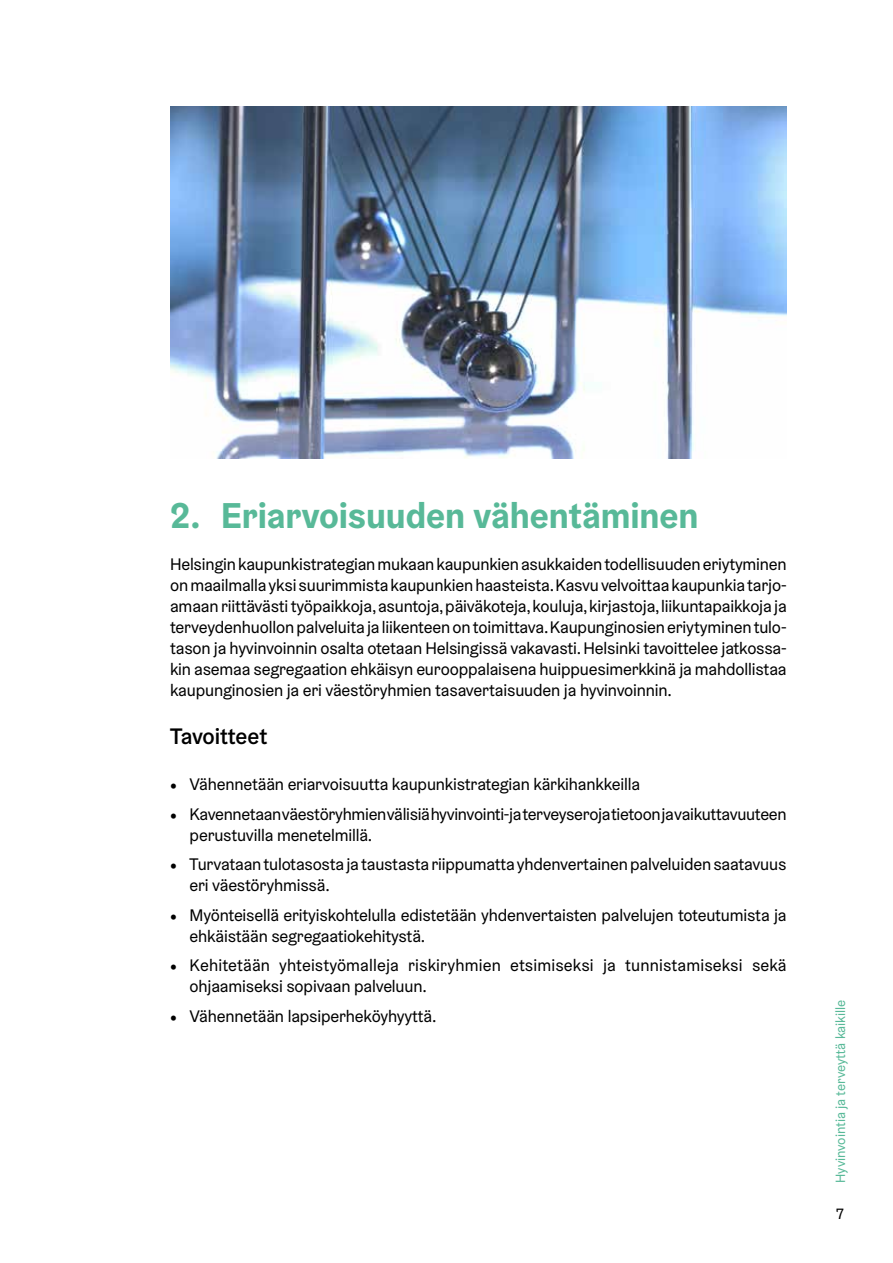
<style>
.page{position:relative;width:893px;height:1263px;background:#fff}
.page>*{position:absolute;margin:0;border:0;box-sizing:border-box;transform-origin:0 0}
.C_1__tason_otsikko{font:700 36px "Helsinki Grotesk";letter-spacing:-.005em;color:#58b998}
.C_2__tason_otsikko{font:500 22.5px "Helsinki Grotesk";letter-spacing:-.005em;color:#000}
.C_Leipäteksti{font:16.8px/21px "Helsinki Grotesk";letter-spacing:-.01em;color:#000}
.C_Leipäteksti-2{font:16.8px/21px "Helsinki Grotesk";letter-spacing:.01em;color:#000}
.t1{font:15px "Helsinki Grotesk";color:#000}
.t2{font:13.5px "Helsinki Grotesk";color:#58b998}
.s1{font-family:"Utopia Std"}
</style>
<div class="page">
<img style="left:170px;top:106px;width:617px;height:352px">
<p class="C_1__tason_otsikko" style="left:170px;top:492px;width:530px">2. Eriarvoisuuden vähentäminen</p>
<p class="C_Leipäteksti" style="left:170px;top:553px;width:618px;text-align:justify">Helsingin kaupunkistrategian mukaan kaupunkien asukkaiden todellisuuden eriytyminen on maailmalla yksi suurimmista kaupunkien haasteista. Kasvu velvoittaa kaupunkia tarjo&shy;amaan riittävästi työpaikkoja, asuntoja, päiväkoteja, kouluja, kirjastoja, liikuntapaikkoja ja terveydenhuollon palveluita ja liikenteen on toimittava. Kaupunginosien eriytyminen tulo&shy;tason ja hyvinvoinnin osalta otetaan Helsingissä vakavasti. Helsinki tavoittelee jatkossa&shy;kin asemaa segregaation ehkäisyn eurooppalaisena huippuesimerkkinä ja mahdollistaa kaupunginosien ja eri väestöryhmien tasavertaisuuden ja hyvinvoinnin.</p>
<p class="C_2__tason_otsikko" style="left:170px;top:722px;width:99px">Tavoitteet</p>
<p class="C_Leipäteksti" style="left:170px;top:774px;width:472px"><span class="s1">•</span> Vähennetään eriarvoisuutta kaupunkistrategian kärkihankkeilla</p>
<p class="C_Leipäteksti" style="left:190px;top:803px;width:598px;text-indent:-20px"><span class="s1">•</span> Kavennetaan väestöryhmien välisiä hyvinvointi- ja terveyseroja tietoon ja vaikuttavuuteen perustuvilla menetelmillä.</p>
<p class="C_Leipäteksti" style="left:190px;top:854px;width:598px;text-indent:-20px"><span class="s1">•</span> Turvataan tulotasosta ja taustasta riippumatta yhdenvertainen palveluiden saatavuus eri väestöryhmissä.</p>
<p class="C_Leipäteksti" style="left:190px;top:904px;width:599px;text-indent:-20px"><span class="s1">•</span> Myönteisellä erityiskohtelulla edistetään yhdenvertaisten palvelujen toteutumista ja ehkäistään segregaatiokehitystä.</p>
<p class="C_Leipäteksti-2" style="left:190px;top:955px;width:599px;text-indent:-20px"><span class="s1">•</span> Kehitetään yhteistyömalleja riskiryhmien etsimiseksi ja tunnistamiseksi sekä ohjaamiseksi sopivaan palveluun.</p>
<p class="C_Leipäteksti" style="left:170px;top:1005px;width:268px"><span class="s1">•</span> Vähennetään lapsiperheköyhyyttä.</p>
<p class="t2" style="left:832px;top:1183px;width:185px;rotate:-90deg">Hyvinvointia ja terveyttä kaikille</p>
<p class="t1" style="left:836px;top:1204px;width:9px">7</p>
</div>
